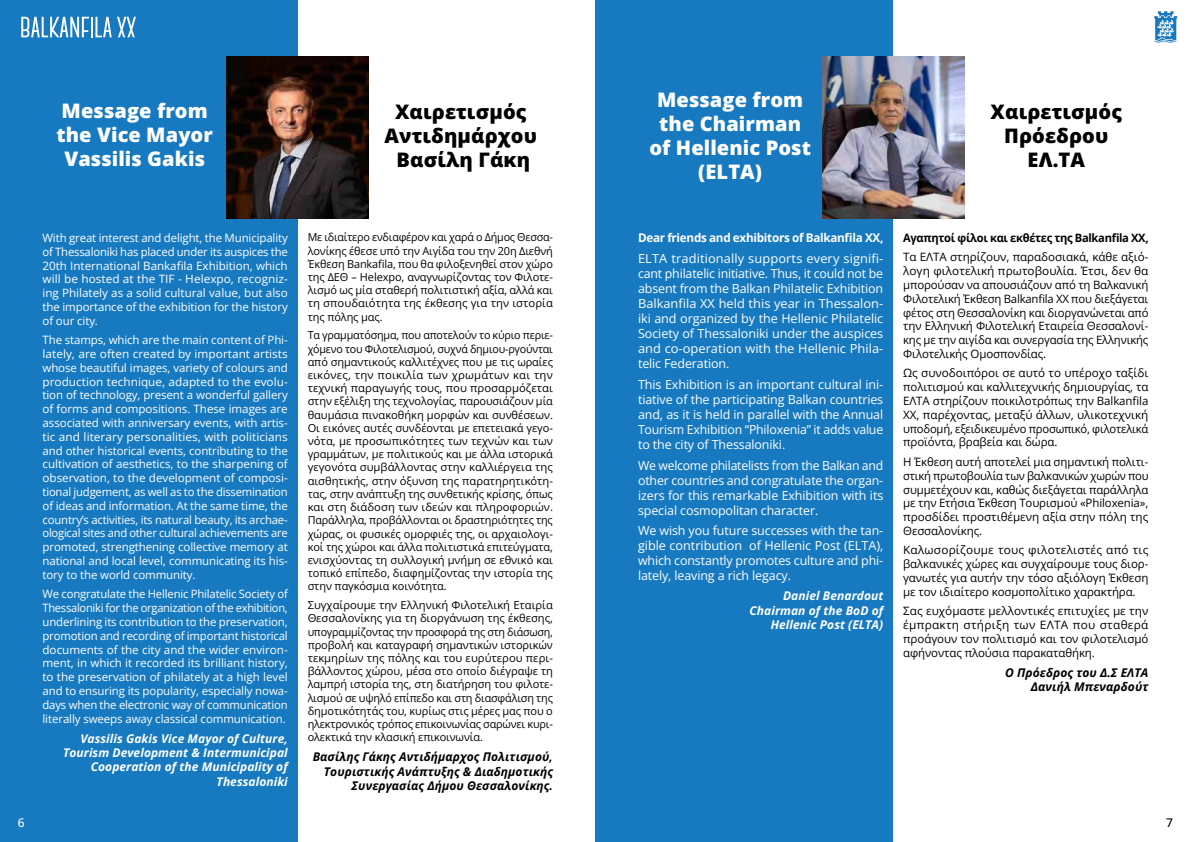
<style>
.page{position:relative;width:1191px;height:842px;background:#fff}
.page>*{position:absolute;margin:0;border:0;box-sizing:border-box;transform-origin:0 0}
.t1{font:800 20px/24px "Open Sans";letter-spacing:.005em;color:#fff;text-align:center}
.t2{font:800 20px/24px "Open Sans";letter-spacing:.005em;color:#000;text-align:center}
.t3{font:12.5px/15px "Open Sans";letter-spacing:-.01em;color:#fff;text-align:justify}
.t4{font:italic 700 12px/14.4px "Open Sans";letter-spacing:.005em;color:#fff;text-align:right}
.t5{font:italic 700 12px/14.4px "Open Sans";letter-spacing:.005em;color:#000;text-align:right}
.t6{font:700 12px "Open Sans";letter-spacing:-.02em;color:#fff}
.t7{font:500 12px "Open Sans";color:#fff}
.t8{font:500 12px "Open Sans";color:#000}
.t9{font:11.5px/13.8px "Open Sans";letter-spacing:-.01em;color:#fff;text-align:justify}
.t10{font:11.5px/13.8px "Open Sans";letter-spacing:-.01em;color:#000;text-align:justify}
.t11{font:700 11.5px "Open Sans";letter-spacing:-.025em;color:#000}
.t12{font:11px/13.2px "Open Sans";letter-spacing:-.01em;color:#000;text-align:justify}
</style>
<div class="page">
<div style="left:0;top:0;width:298px;height:842px;background:#177ac0"></div>
<div style="left:595px;top:0;width:298px;height:842px;background:#177ac0"></div>
<img style="left:227px;top:57px;width:142px;height:161px">
<img style="left:822px;top:57px;width:142px;height:161px">
<svg style="left:21px;top:17px;width:68px;height:20px"></svg>
<hr style="left:91px;top:17px;width:2px;height:20px;background:#fff">
<svg style="left:95px;top:17px;width:41px;height:20px"></svg>
<svg style="left:1153px;top:11px;width:25px;height:32px"></svg>
<h1 class="t1" style="left:56px;top:98px;width:158px">Message from the Vice Mayor<br>Vassilis Gakis</h1>
<h1 class="t2" style="left:385px;top:98px;width:154px">Χαιρετισμός<br>Αντιδημάρχου<br>Βασίλη Γάκη</h1>
<p class="t9" style="left:43px;top:231px;width:247px">With great interest and delight, the Municipality of Thessaloniki has placed under its auspices the 20th International Bankafila Exhibition, which will be hosted at the TIF - Helexpo, recogniz&shy;ing Philately as a solid cultural value, but also the importance of the exhibition for the history of our city.</p>
<p class="t9" style="left:43px;top:333px;width:247px">The stamps, which are the main content of Phi&shy;lately, are often created by important artists whose beautiful images, variety of colours and production technique, adapted to the evolu&shy;tion of technology, present a wonderful gallery of forms and compositions. These images are associated with anniversary events, with artis&shy;tic and literary personalities, with politicians and other historical events, contributing to the cultivation of aesthetics, to the sharpening of observation, to the development of composi&shy;tional judgement, as well as to the dissemination of ideas and information. At the same time, the country’s activities, its natural beauty, its archae&shy;ological sites and other cultural achievements are promoted, strengthening collective memory at national and local level, communicating its his&shy;tory to the world community.</p>
<p class="t9" style="left:43px;top:587px;width:247px">We congratulate the Hellenic Philatelic Society of Thessaloniki for the organization of the exhibition, underlining its contribution to the preservation, promotion and recording of important historical documents of the city and the wider environ&shy;ment, in which it recorded its brilliant history, to the preservation of philately at a high level and to ensuring its popularity, especially nowa&shy;days when the electronic way of communication literally sweeps away classical communication.</p>
<p class="t4" style="left:63px;top:731px;width:226px">Vassilis Gakis Vice Mayor of Culture,<br>Tourism Development &amp; Intermunicipal<br>Cooperation of the Municipality of<br>Thessaloniki</p>
<p class="t12" style="left:308px;top:230px;width:247px">Με ιδιαίτερο ενδιαφέρον και χαρά ο Δήμος Θεσσα&shy;λονίκης έθεσε υπό την Αιγίδα του την 20η Διεθνή Έκθεση Bankafila, που θα φιλοξενηθεί στον χώρο της ΔΕΘ – Helexpo, αναγνωρίζοντας τον Φιλοτε&shy;λισμό ως μία σταθερή πολιτιστική αξία, αλλά και τη σπουδαιότητα της έκθεσης για την ιστορία της πόλης μας.</p>
<p class="t12" style="left:308px;top:329px;width:247px">Τα γραμματόσημα, που αποτελούν το κύριο περιε&shy;χόμενο του Φιλοτελισμού, συχνά δημιου-ργούνται από σημαντικούς καλλιτέχνες που με τις ωραίες εικόνες, την ποικιλία των χρωμάτων και την τεχνική παραγωγής τους, που προσαρμόζεται στην εξέλιξη της τεχνολογίας, παρουσιάζουν μία θαυμάσια πινακοθήκη μορφών και συνθέσεων.<br>Οι εικόνες αυτές συνδέονται με επετειακά γεγο&shy;νότα, με προσωπικότητες των τεχνών και των γραμμάτων, με πολιτικούς και με άλλα ιστορικά γεγονότα συμβάλλοντας στην καλλιέργεια της αισθητικής, στην όξυνση της παρατηρητικότη&shy;τας, στην ανάπτυξη της συνθετικής κρίσης, όπως και στη διάδοση των ιδεών και πληροφοριών.<br>Παράλληλα, προβάλλονται οι δραστηριότητες της χώρας, οι φυσικές ομορφιές της, οι αρχαιολογι&shy;κοί της χώροι και άλλα πολιτιστικά επιτεύγματα, ενισχύοντας τη συλλογική μνήμη σε εθνικό και τοπικό επίπεδο, διαφημίζοντας την ιστορία της στην παγκόσμια κοινότητα.</p>
<p class="t12" style="left:308px;top:598px;width:247px">Συγχαίρουμε την Ελληνική Φιλοτελική Εταιρία Θεσσαλονίκης για τη διοργάνωση της έκθεσης, υπογραμμίζοντας την προσφορά της στη διάσωση, προβολή και καταγραφή σημαντικών ιστορικών τεκμηρίων της πόλης και του ευρύτερου περι&shy;βάλλοντος χώρου, μέσα στο οποίο διέγραψε τη λαμπρή ιστορία της, στη διατήρηση του φιλοτε&shy;λισμού σε υψηλό επίπεδο και στη διασφάλιση της δημοτικότητάς του, κυρίως στις μέρες μας που ο ηλεκτρονικός τρόπος επικοινωνίας σαρώνει κυρι&shy;ολεκτικά την κλασική επικοινωνία.</p>
<p class="t5" style="left:313px;top:749px;width:242px">Βασίλης Γάκης Αντιδήμαρχος Πολιτισμού,<br>Τουριστικής Ανάπτυξης &amp; Διαδημοτικής<br>Συνεργασίας Δήμου Θεσσαλονίκης.</p>
<h1 class="t1" style="left:649px;top:86px;width:163px">Message from the Chairman of Hellenic Post (ELTA)</h1>
<h1 class="t2" style="left:990px;top:98px;width:133px">Χαιρετισμός<br>Πρόεδρου<br>ΕΛ.ΤΑ</h1>
<p class="t6" style="left:638px;top:230px;width:247px">Dear friends and exhibitors of Balkanfila XX,</p>
<p class="t3" style="left:638px;top:251px;width:247px">ELTA traditionally supports every signifi&shy;cant philatelic initiative. Thus, it could not be absent from the Balkan Philatelic Exhibition Balkanfila XX held this year in Thessalon&shy;iki and organized by the Hellenic Philatelic Society of Thessaloniki under the auspices and co-operation with the Hellenic Phila&shy;telic Federation.</p>
<p class="t3" style="left:638px;top:376px;width:247px">This Exhibition is an important cultural ini&shy;tiative of the participating Balkan countries and, as it is held in parallel with the Annual Tourism Exhibition “Philoxenia” it adds value to the city of Thessaloniki.</p>
<p class="t3" style="left:638px;top:457px;width:247px">We welcome philatelists from the Balkan and other countries and congratulate the organ&shy;izers for this remarkable Exhibition with its special cosmopolitan character.</p>
<p class="t3" style="left:638px;top:523px;width:247px">We wish you future successes with the tan&shy;gible contribution of Hellenic Post (ELTA), which constantly promotes culture and phi&shy;lately, leaving a rich legacy.</p>
<p class="t4" style="left:749px;top:588px;width:135px">Daniel Benardout<br>Chairman of the BoD of<br>Hellenic Post (ELTA)</p>
<p class="t11" style="left:903px;top:230px;width:247px">Αγαπητοί φίλοι και εκθέτες της Balkanfila XX,</p>
<p class="t10" style="left:903px;top:250px;width:247px">Τα ΕΛΤΑ στηρίζουν, παραδοσιακά, κάθε αξιό&shy;λογη φιλοτελική πρωτοβουλία. Έτσι, δεν θα μπορούσαν να απουσιάζουν από τη Βαλκανική Φιλοτελική Έκθεση Balkanfila XX που διεξάγεται φέτος στη Θεσσαλονίκη και διοργανώνεται από την Ελληνική Φιλοτελική Εταιρεία Θεσσαλονί&shy;κης με την αιγίδα και συνεργασία της Ελληνικής Φιλοτελικής Ομοσπονδίας.</p>
<p class="t10" style="left:903px;top:366px;width:247px">Ως συνοδοιπόροι σε αυτό το υπέροχο ταξίδι πολιτισμού και καλλιτεχνικής δημιουργίας, τα ΕΛΤΑ στηρίζουν ποικιλοτρόπως την Balkanfila XX, παρέχοντας, μεταξύ άλλων, υλικοτεχνική υποδομή, εξειδικευμένο προσωπικό, φιλοτελικά προϊόντα, βραβεία και δώρα.</p>
<p class="t10" style="left:903px;top:455px;width:247px">Η Έκθεση αυτή αποτελεί μια σημαντική πολιτι&shy;στική πρωτοβουλία των βαλκανικών χωρών που συμμετέχουν και, καθώς διεξάγεται παράλληλα με την Ετήσια Έκθεση Τουρισμού «Philoxenia», προσδίδει προστιθέμενη αξία στην πόλη της Θεσσαλονίκης.</p>
<p class="t10" style="left:903px;top:543px;width:247px">Καλωσορίζουμε τους φιλοτελιστές από τις βαλκανικές χώρες και συγχαίρουμε τους διορ&shy;γανωτές για αυτήν την τόσο αξιόλογη Έκθεση με τον ιδιαίτερο κοσμοπολίτικο χαρακτήρα.</p>
<p class="t10" style="left:903px;top:604px;width:247px">Σας ευχόμαστε μελλοντικές επιτυχίες με την έμπρακτη στήριξη των ΕΛΤΑ που σταθερά προάγουν τον πολιτισμό και τον φιλοτελισμό αφήνοντας πλούσια παρακαταθήκη.</p>
<p class="t5" style="left:1005px;top:665px;width:145px">Ο Πρόεδρος του Δ.Σ ΕΛΤΑ<br>Δανιήλ Μπεναρδούτ</p>
<p class="t7" style="left:18px;top:814px;width:8px">6</p>
<p class="t8" style="left:1166px;top:814px;width:8px">7</p>
</div>
